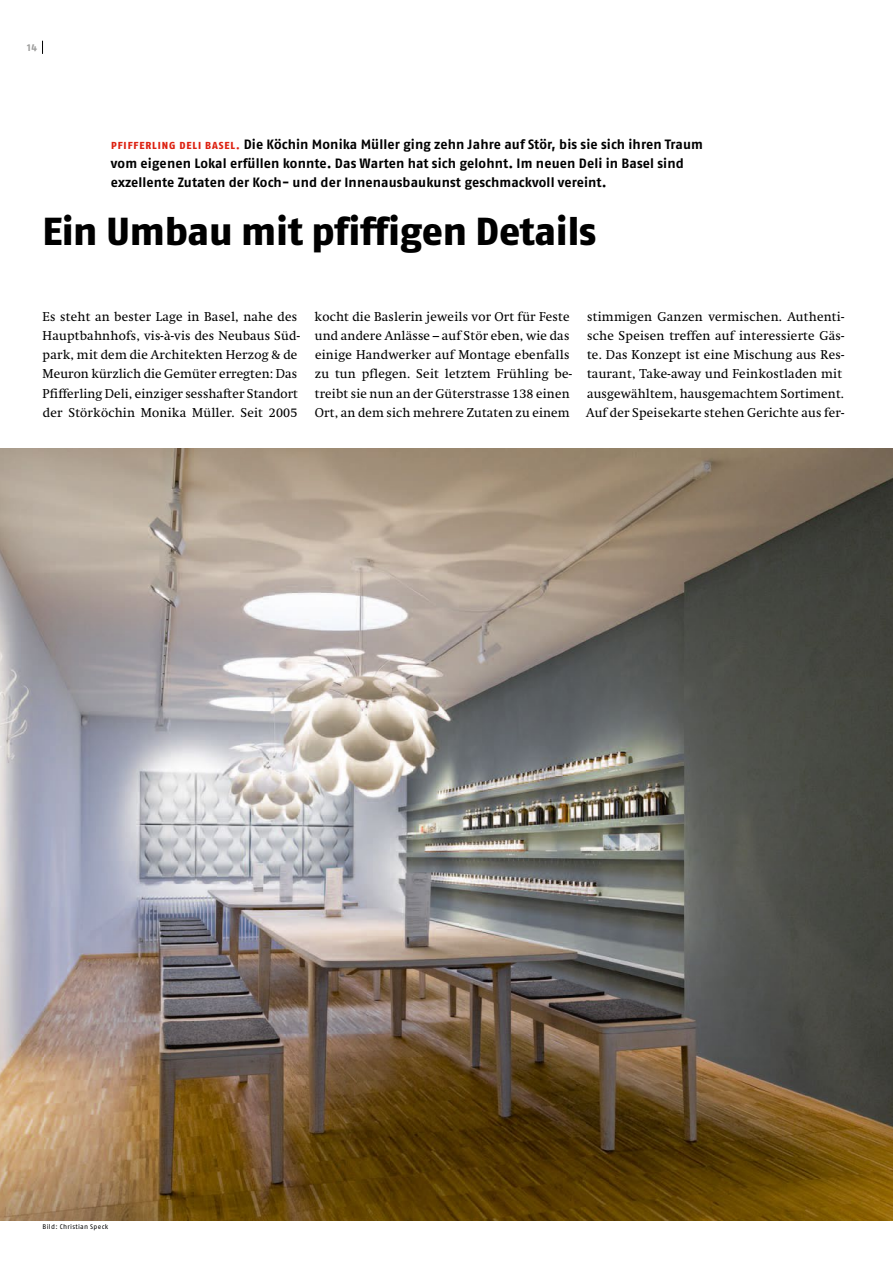
<style>
.page{position:relative;width:893px;height:1263px;background:#fff}
.page>*{position:absolute;margin:0;border:0;box-sizing:border-box;transform-origin:0 0}
.t1{font:800 39px "Fago OT";letter-spacing:-.01em;color:#000}
.t2{font:700 13.5px/19.2px "Fago OT";letter-spacing:.01em;color:#000}
.t3{font:12.75px/19.2px "Swift";letter-spacing:.02em;color:#000}
.t4{font:700 10.2px "Fago OT";color:#9d9d9c}
.t5{font:6.75px "Fago OT";letter-spacing:.045em;color:#000}
.s1{font-weight:800;font-size:10.2px;color:#dd2111}
</style>
<div class="page">
<svg style="left:42px;top:41px;width:1px;height:13px"></svg>
<img style="left:0;top:449px;width:893px;height:771px">
<p class="t4" style="left:27px;top:41px;width:12px">14</p>
<p class="t2" style="left:111px;top:134px;width:593px"><span class="s1">Pfifferling Deli Basel .</span> Die Köchin Monika Müller ging zehn Jahre auf Stör, bis sie sich ihren Traum vom eigenen Lokal erfüllen konnte. Das Warten hat sich gelohnt. Im neuen Deli in Basel sind exzellente Zutaten der Koch- und der Innenausbaukunst geschmackvoll vereint.</p>
<p class="t1" style="left:43px;top:207px;width:555px">ein Umbau mit pfiffigen Details</p>
<p class="t3" style="left:43px;top:307px;width:259px">Es steht an bester Lage in Basel, nahe des Hauptbahnhofs, vis-à-vis des Neubaus Süd&shy;park, mit dem die Architekten Herzog &amp; de Meuron kürzlich die Gemüter erregten: Das Pfifferling Deli, einziger sesshafter Standort der Störköchin Monika Müller. Seit 2005</p>
<p class="t3" style="left:315px;top:307px;width:259px">kocht die Baslerin jeweils vor Ort für Feste und andere Anlässe – auf Stör eben, wie das einige Handwerker auf Montage ebenfalls zu tun pflegen. Seit letztem Frühling be&shy;treibt sie nun an der Güterstrasse 138 einen Ort, an dem sich mehrere Zutaten zu einem</p>
<p class="t3" style="left:586px;top:307px;width:260px">stimmigen Ganzen vermischen. Authenti&shy;sche Speisen treffen auf interessierte Gäs&shy;te. Das Konzept ist eine Mischung aus Res&shy;taurant, Take-away und Feinkostladen mit ausgewähltem, hausgemachtem Sortiment.<br>Auf der Speisekarte stehen Gerichte aus fer-</p>
<p class="t5" style="left:43px;top:1222px;width:67px">Bild: Christian Speck</p>
</div>
